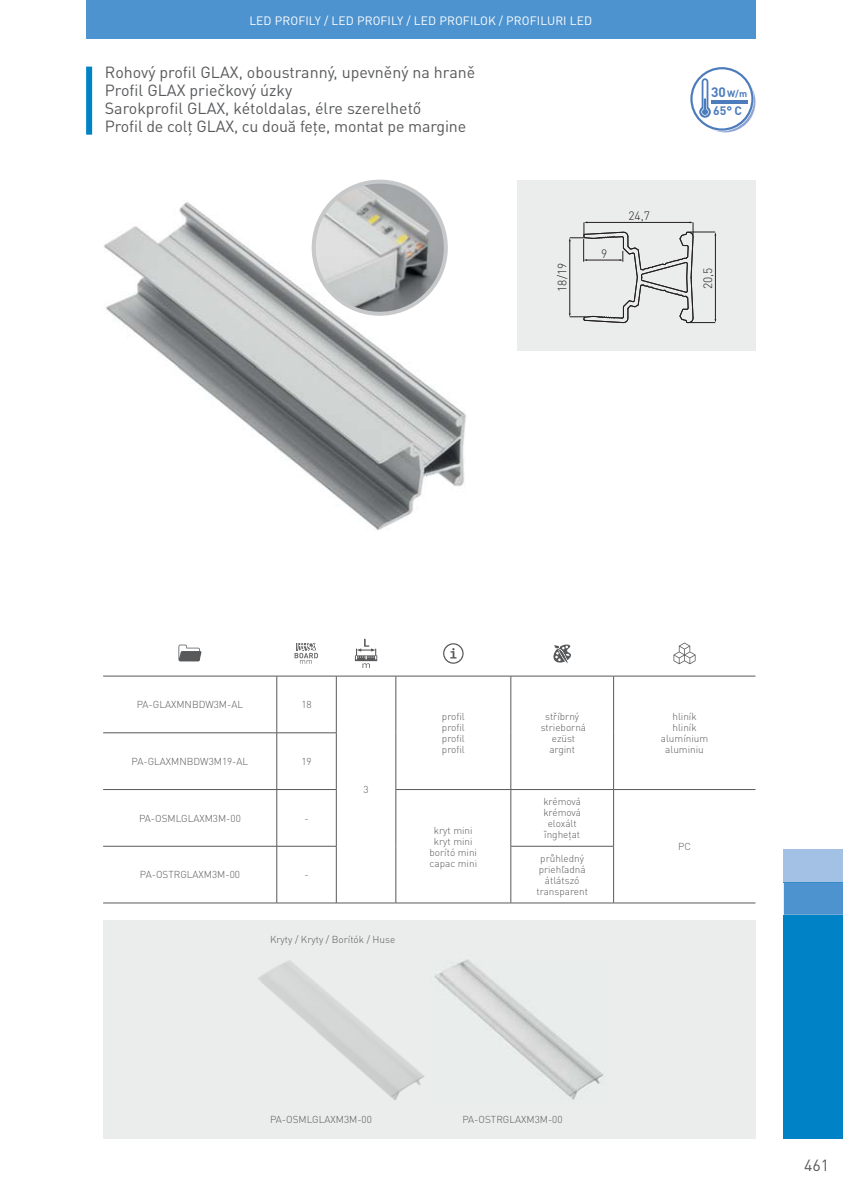
<style>
.page{position:relative;width:843px;height:1192px;background:#fff}
.page>*{position:absolute;margin:0;border:0;box-sizing:border-box;transform-origin:0 0}
.t1{font:16px/18px "DIN Pro";color:#58595b}
.t2{font:700 12.2px "DIN Pro";color:#4d7cbd}
.t3{font:12px "DIN Pro";letter-spacing:.01em;color:#fff}
.t4{font:300 12px "DIN Pro";color:#231f20}
.t5{font:300 10px/11px "DIN Pro";color:#58595b;text-align:center}
.t6{font:700 9.2px "DIN Pro";color:#4d7cbd}
.s1{font-size:13.6px}
</style>
<div class="page">
<div style="left:86px;top:67px;width:6px;height:68px;background:#0082c6"></div>
<div style="left:783px;top:914px;width:60px;height:224px;background:#0082c6"></div>
<div style="left:783px;top:882px;width:60px;height:32px;background:#4d93cf"></div>
<div style="left:783px;top:849px;width:60px;height:33px;background:#a3c0e5"></div>
<div style="left:86px;top:0;width:669px;height:38px;background:#4d93cf"></div>
<div style="left:517px;top:180px;width:238px;height:170px;background:#ebecec"></div>
<div style="left:103px;top:920px;width:652px;height:218px;background:#ebecec"></div>
<img style="left:104px;top:202px;width:422px;height:329px">
<img style="left:517px;top:202px;width:9px;height:148px">
<svg style="left:569px;top:221px;width:147px;height:102px"></svg>
<svg style="left:308px;top:179px;width:143px;height:139px"></svg>
<img style="left:258px;top:959px;width:346px;height:141px">
<svg style="left:690px;top:67px;width:64px;height:64px"></svg>
<hr style="left:711px;top:100px;width:37px;height:4px;background:#4d7cbd">
<hr style="left:103px;top:732px;width:233px;height:1px;background:#58595b">
<hr style="left:103px;top:789px;width:233px;height:1px;background:#58595b">
<hr style="left:103px;top:846px;width:233px;height:1px;background:#58595b">
<hr style="left:510px;top:846px;width:104px;height:1px;background:#58595b">
<hr style="left:103px;top:902px;width:174px;height:1px;background:#58595b">
<hr style="left:511px;top:902px;width:102px;height:1px;background:#58595b">
<hr style="left:103px;top:675px;width:233px;height:1px;background:#58595b">
<hr style="left:276px;top:676px;width:1px;height:56px;background:#58595b">
<hr style="left:336px;top:675px;width:60px;height:1px;background:#58595b">
<hr style="left:336px;top:676px;width:1px;height:56px;background:#58595b">
<hr style="left:276px;top:733px;width:1px;height:56px;background:#58595b">
<hr style="left:336px;top:733px;width:1px;height:56px;background:#58595b">
<hr style="left:276px;top:789px;width:1px;height:57px;background:#58595b">
<hr style="left:336px;top:789px;width:1px;height:57px;background:#58595b">
<hr style="left:276px;top:846px;width:1px;height:56px;background:#58595b">
<hr style="left:336px;top:846px;width:1px;height:56px;background:#58595b">
<hr style="left:277px;top:902px;width:119px;height:1px;background:#58595b">
<hr style="left:613px;top:789px;width:1px;height:57px;background:#58595b">
<hr style="left:613px;top:846px;width:1px;height:56px;background:#58595b">
<hr style="left:613px;top:902px;width:142px;height:1px;background:#58595b">
<hr style="left:395px;top:789px;width:1px;height:57px;background:#58595b">
<hr style="left:510px;top:789px;width:1px;height:57px;background:#58595b">
<hr style="left:395px;top:846px;width:1px;height:56px;background:#58595b">
<hr style="left:510px;top:846px;width:1px;height:56px;background:#58595b">
<hr style="left:396px;top:902px;width:115px;height:1px;background:#58595b">
<hr style="left:396px;top:675px;width:115px;height:1px;background:#58595b">
<hr style="left:395px;top:676px;width:1px;height:56px;background:#58595b">
<hr style="left:395px;top:732px;width:1px;height:57px;background:#58595b">
<hr style="left:395px;top:789px;width:116px;height:1px;background:#58595b">
<hr style="left:511px;top:675px;width:102px;height:1px;background:#58595b">
<hr style="left:510px;top:676px;width:1px;height:56px;background:#58595b">
<hr style="left:510px;top:732px;width:1px;height:57px;background:#58595b">
<hr style="left:511px;top:789px;width:102px;height:1px;background:#58595b">
<hr style="left:613px;top:675px;width:142px;height:1px;background:#58595b">
<hr style="left:613px;top:676px;width:1px;height:56px;background:#58595b">
<hr style="left:613px;top:732px;width:1px;height:57px;background:#58595b">
<hr style="left:613px;top:789px;width:142px;height:1px;background:#58595b">
<svg style="left:178px;top:644px;width:24px;height:17px"></svg>
<svg style="left:294px;top:643px;width:24px;height:20px"></svg>
<svg style="left:355px;top:638px;width:22px;height:30px"></svg>
<svg style="left:443px;top:643px;width:20px;height:20px"></svg>
<svg style="left:553px;top:644px;width:18px;height:19px"></svg>
<svg style="left:673px;top:642px;width:22px;height:22px"></svg>
<p class="t3" style="left:249px;top:16px;width:344px">LED PROFILY / LED PROFILY / LED PROFILOK / PROFILURI LED</p>
<h1 class="t1" style="left:105px;top:66px;width:372px">Rohový profil GLAX, oboustranný, upevněný na hraně Profil GLAX priečkový úzky<br>Sarokprofil GLAX, kétoldalas, élre szerelhető<br>Profil de colț GLAX, cu două fețe, montat pe margine</h1>
<p class="t4" style="left:601px;top:250px;width:8px">9</p>
<p class="t4" style="left:628px;top:211px;width:23px">24,7</p>
<p class="t6" style="left:711px;top:90px;width:38px"><span class="s1">30</span> W/m</p>
<p class="t2" style="left:713px;top:106px;width:30px">65° C</p>
<p class="t4" style="left:558px;top:292px;width:30px;rotate:-90deg">18/19</p>
<p class="t4" style="left:703px;top:289px;width:23px;rotate:-90deg">20,5</p>
<p class="t5" style="left:137px;top:700px;width:108px">PA-GLAXMNBDW3M-AL</p>
<p class="t5" style="left:301px;top:700px;width:12px">18</p>
<p class="t5" style="left:132px;top:757px;width:118px">PA-GLAXMNBDW3M19-AL</p>
<p class="t5" style="left:301px;top:757px;width:12px">19</p>
<p class="t5" style="left:139px;top:814px;width:103px">PA-OSMLGLAXM3M-00</p>
<p class="t5" style="left:140px;top:870px;width:102px">PA-OSTRGLAXM3M-00</p>
<p class="t5" style="left:304px;top:870px;width:6px">-</p>
<p class="t5" style="left:363px;top:785px;width:7px">3</p>
<p class="t5" style="left:270px;top:934px;width:127px">Kryty / Kryty / Borítók / Huse</p>
<p class="t5" style="left:442px;top:712px;width:24px;text-align:justify">profil profil profil profil</p>
<p class="t5" style="left:540px;top:712px;width:47px">stříbrný strieborná ezüst argint</p>
<p class="t5" style="left:661px;top:712px;width:49px">hliník hliník alumínium aluminiu</p>
<p class="t5" style="left:429px;top:825px;width:49px">kryt mini kryt mini borító mini capac mini</p>
<p class="t5" style="left:543px;top:797px;width:39px">krémová krémová eloxált înghețat</p>
<p class="t5" style="left:536px;top:854px;width:53px">průhledný priehľadná átlátszó transparent</p>
<p class="t5" style="left:678px;top:842px;width:14px">PC</p>
<p class="t5" style="left:270px;top:1115px;width:103px">PA-OSMLGLAXM3M-00</p>
<p class="t5" style="left:462px;top:1115px;width:102px">PA-OSTRGLAXM3M-00</p>
<h1 class="t1" style="left:804px;top:1158px;width:27px">461</h1>
</div>
